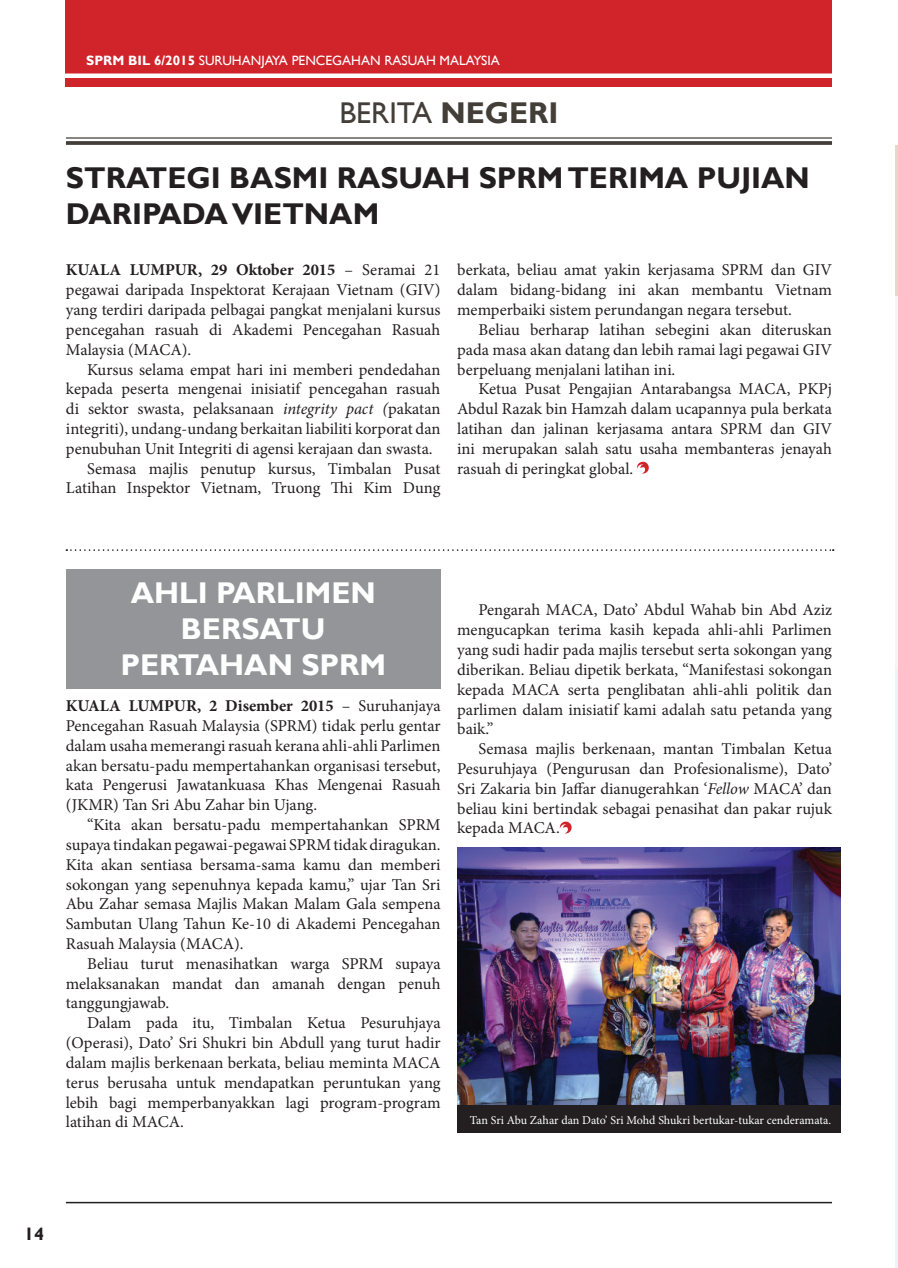
<style>
.page{position:relative;width:898px;height:1268px;background:#fff}
.page>*{position:absolute;margin:0;border:0;box-sizing:border-box;transform-origin:0 0}
.t1{font:700 30px/36px "Gill Sans";color:#231f20}
.t2{font:700 30px/36px "Gill Sans";color:#fff;text-align:center}
.t3{font:30px "Gill Sans";color:#443e39}
.t4{font:700 18px "Gill Sans";color:#231f20}
.t5{font:16.5px/19.8px "Minion Pro";color:#231f20;text-align:justify}
.t6{font:13.5px "Gill Sans";color:#fff}
.t7{font:12px "Minion Pro";letter-spacing:-.005em;color:#fff}
.s1{font-weight:700}
.s2{font-style:italic}
</style>
<div class="page">
<hr style="left:66px;top:1201px;width:765px;height:1px;background:#231f20">
<div style="left:66px;top:0;width:765px;height:86px;background:#d1232a"></div>
<div style="left:65px;top:73px;width:767px;height:5px;background:#fff"></div>
<hr style="left:895px;top:660px;width:2px;height:607px;background:#eef3f7">
<hr style="left:895px;top:145px;width:2px;height:523px;background:#f8f4f1">
<hr style="left:66px;top:137px;width:765px;height:2px;background:#443e39">
<svg style="left:66px;top:141px;width:765px;height:4px;background:#4f4944"></svg>
<svg style="left:66px;top:549px;width:767px;height:1px"></svg>
<svg style="left:637px;top:461px;width:12px;height:13px"></svg>
<div style="left:66px;top:568px;width:374px;height:120px;background:#939598"></div>
<svg style="left:559px;top:821px;width:13px;height:12px"></svg>
<hr style="left:895px;top:145px;width:2px;height:151px;background:#e8d6cb">
<img style="left:457px;top:847px;width:383px;height:256px">
<div style="left:457px;top:1105px;width:383px;height:27px;background:#231f20"></div>
<p class="t6" style="left:86px;top:52px;width:415px"><span class="s1">SPRM BIL 6/2015</span> SURUHANJAYA PENCEGAHAN RASUAH MALAYSIA</p>
<h1 class="t3" style="left:339px;top:95px;width:221px">BERITA <span class="s1">NEGERI</span></h1>
<h1 class="t1" style="left:66px;top:160px;width:745px">STRATEGI BASMI RASUAH SPRM TERIMA PUJIAN<br>DARIPADA VIETNAM</h1>
<p class="t5" style="left:457px;top:260px;width:376px">berkata, beliau amat yakin kerjasama SPRM dan GIV dalam bidang-bidang ini akan membantu Vietnam memperbaiki sistem perundangan negara tersebut.</p>
<p class="t5" style="left:457px;top:320px;width:376px;text-indent:21px">Beliau berharap latihan sebegini akan diteruskan pada masa akan datang dan lebih ramai lagi pegawai GIV berpeluang menjalani latihan ini.</p>
<p class="t5" style="left:457px;top:379px;width:376px;text-indent:21px">Ketua Pusat Pengajian Antarabangsa MACA, PKPj Abdul Razak bin Hamzah dalam ucapannya pula berkata latihan dan jalinan kerjasama antara SPRM dan GIV ini merupakan salah satu usaha membanteras jenayah rasuah di peringkat global.</p>
<p class="t5" style="left:66px;top:260px;width:376px"><span class="s1">KUALA LUMPUR, 29 Oktober 2015</span> – Seramai 21 pegawai daripada Inspektorat Kerajaan Vietnam (GIV) yang terdiri daripada pelbagai pangkat menjalani kursus pencegahan rasuah di Akademi Pencegahan Rasuah Malaysia (MACA).</p>
<p class="t5" style="left:87px;top:359px;width:354px">Kursus selama empat hari ini memberi pendedahan</p>
<p class="t5" style="left:66px;top:379px;width:376px">kepada peserta mengenai inisiatif pencegahan rasuah</p>
<p class="t5" style="left:66px;top:399px;width:376px">di sektor swasta, pelaksanaan <span class="s2">integrity pact (</span>pakatan</p>
<p class="t5" style="left:66px;top:419px;width:376px">integriti), undang-undang berkaitan liabiliti korporat dan</p>
<p class="t5" style="left:66px;top:438px;width:368px">penubuhan Unit Integriti di agensi kerajaan dan swasta.</p>
<p class="t5" style="left:87px;top:458px;width:354px">Semasa majlis penutup kursus, Timbalan Pusat</p>
<p class="t5" style="left:66px;top:478px;width:376px">Latihan Inspektor Vietnam, Truong Thi Kim Dung</p>
<h1 class="t2" style="left:120px;top:575px;width:267px">AHLI PARLIMEN<br>BERSATU<br>PERTAHAN SPRM</h1>
<p class="t5" style="left:66px;top:696px;width:376px"><span class="s1">KUALA LUMPUR, 2 Disember 2015</span> – Suruhanjaya Pencegahan Rasuah Malaysia (SPRM) tidak perlu gentar dalam usaha memerangi rasuah kerana ahli-ahli Parlimen akan bersatu-padu mempertahankan organisasi tersebut, kata Pengerusi Jawatankuasa Khas Mengenai Rasuah (JKMR) Tan Sri Abu Zahar bin Ujang.</p>
<p class="t5" style="left:66px;top:814px;width:376px;text-indent:21px">“Kita akan bersatu-padu mempertahankan SPRM supaya tindakan pegawai-pegawai SPRM tidak diragukan.<br>Kita akan sentiasa bersama-sama kamu dan memberi sokongan yang sepenuhnya kepada kamu,” ujar Tan Sri Abu Zahar semasa Majlis Makan Malam Gala sempena Sambutan Ulang Tahun Ke-10 di Akademi Pencegahan Rasuah Malaysia (MACA).</p>
<p class="t5" style="left:66px;top:953px;width:376px;text-indent:21px">Beliau turut menasihatkan warga SPRM supaya melaksanakan mandat dan amanah dengan penuh tanggungjawab.</p>
<p class="t5" style="left:66px;top:1012px;width:376px;text-indent:21px">Dalam pada itu, Timbalan Ketua Pesuruhjaya (Operasi), Dato’ Sri Shukri bin Abdull yang turut hadir dalam majlis berkenaan berkata, beliau meminta MACA terus berusaha untuk mendapatkan peruntukan yang lebih bagi memperbanyakkan lagi program-program latihan di MACA.</p>
<p class="t5" style="left:457px;top:600px;width:376px;text-indent:21px">Pengarah MACA, Dato’ Abdul Wahab bin Abd Aziz mengucapkan terima kasih kepada ahli-ahli Parlimen yang sudi hadir pada majlis tersebut serta sokongan yang diberikan. Beliau dipetik berkata, “Manifestasi sokongan kepada MACA serta penglibatan ahli-ahli politik dan parlimen dalam inisiatif kami adalah satu petanda yang baik.”</p>
<p class="t5" style="left:457px;top:739px;width:376px;text-indent:21px">Semasa majlis berkenaan, mantan Timbalan Ketua Pesuruhjaya (Pengurusan dan Profesionalisme), Dato’ Sri Zakaria bin Jaffar dianugerahkan ‘<span class="s2">Fellow</span> MACA’ dan beliau kini bertindak sebagai penasihat dan pakar rujuk kepada MACA.</p>
<p class="t7" style="left:470px;top:1111px;width:362px">Tan Sri Abu Zahar dan Dato’ Sri Mohd Shukri bertukar-tukar cenderamata.</p>
<p class="t4" style="left:24px;top:1222px;width:21px">14</p>
</div>
